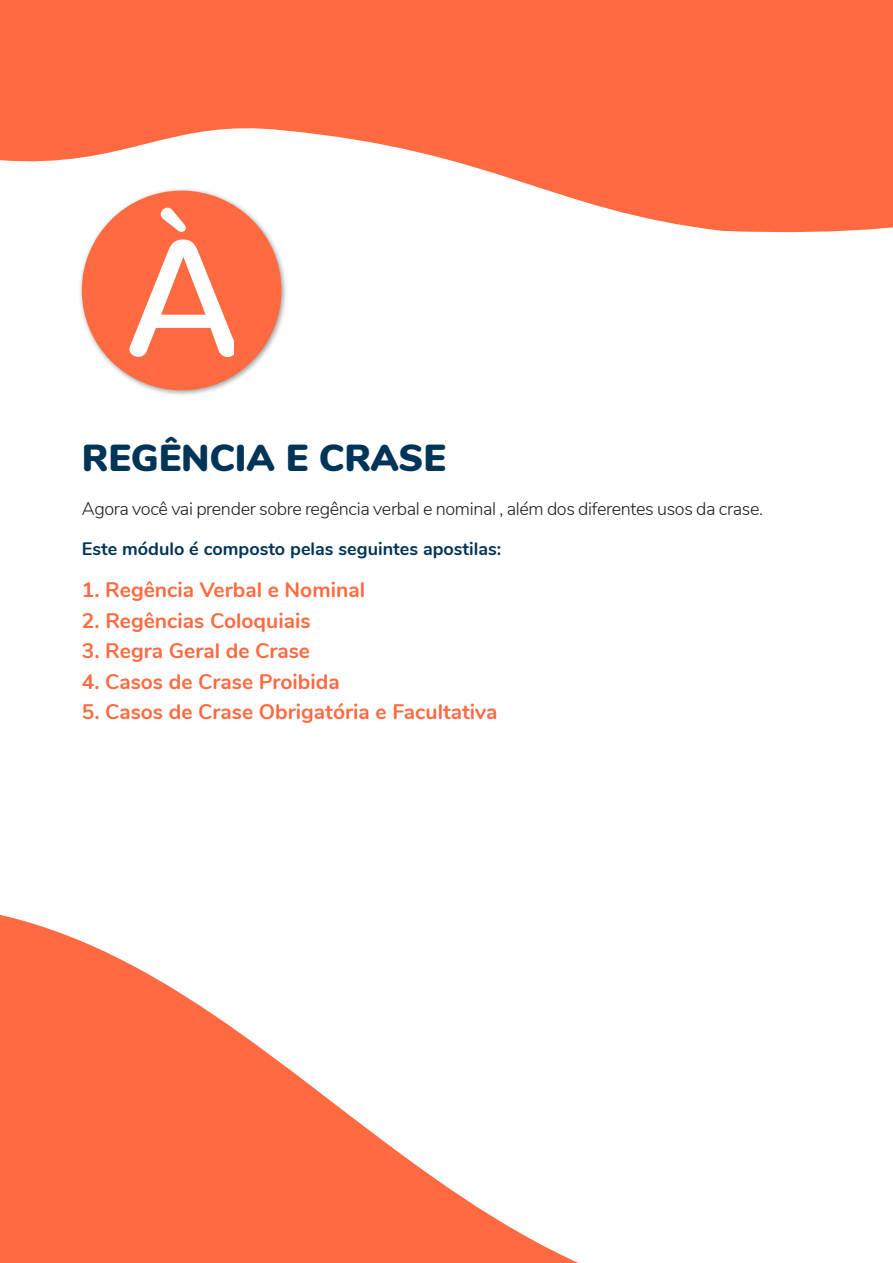
<style>
.page{position:relative;width:893px;height:1263px;background:#fff}
.page>*{position:absolute;margin:0;border:0;box-sizing:border-box;transform-origin:0 0}
.t1{font:900 37.5px "Nunito";color:#003558}
.t2{font:700 21px "Nunito";color:#ff6a40}
.t3{font:300 18px "Nunito";letter-spacing:-.02em;color:#231f20}
.t4{font:700 18px "Nunito";color:#003558}
</style>
<div class="page">
<svg style="left:0;top:914px;width:579px;height:349px;fill:#ff6a40"></svg>
<svg style="left:0;top:0;width:893px;height:232px;fill:#ff6a40"></svg>
<div style="left:78px;top:187px;width:210px;height:209px;background:#231f20;opacity:.43"></div>
<div style="left:82px;top:191px;width:199px;height:199px;background:#ff6a40;border-radius:50%"></div>
<svg style="left:129px;top:239px;width:105px;height:118px"></svg>
<svg style="left:161px;top:208px;width:25px;height:24px"></svg>
<h1 class="t1" style="left:82px;top:431px;width:366px">REGÊNCIA E CRASE</h1>
<p class="t3" style="left:82px;top:495px;width:683px">Agora você vai prender sobre regência verbal e nominal , além dos diferentes usos da crase.</p>
<p class="t4" style="left:82px;top:536px;width:421px">Este módulo é composto pelas seguintes apostilas:</p>
<p class="t2" style="left:82px;top:574px;width:285px">1. Regência Verbal e Nominal</p>
<p class="t2" style="left:82px;top:605px;width:230px">2. Regências Coloquiais</p>
<p class="t2" style="left:82px;top:635px;width:230px">3. Regra Geral de Crase</p>
<p class="t2" style="left:82px;top:666px;width:259px">4. Casos de Crase Proibida</p>
<p class="t2" style="left:82px;top:696px;width:417px">5. Casos de Crase Obrigatória e Facultativa</p>
</div>
